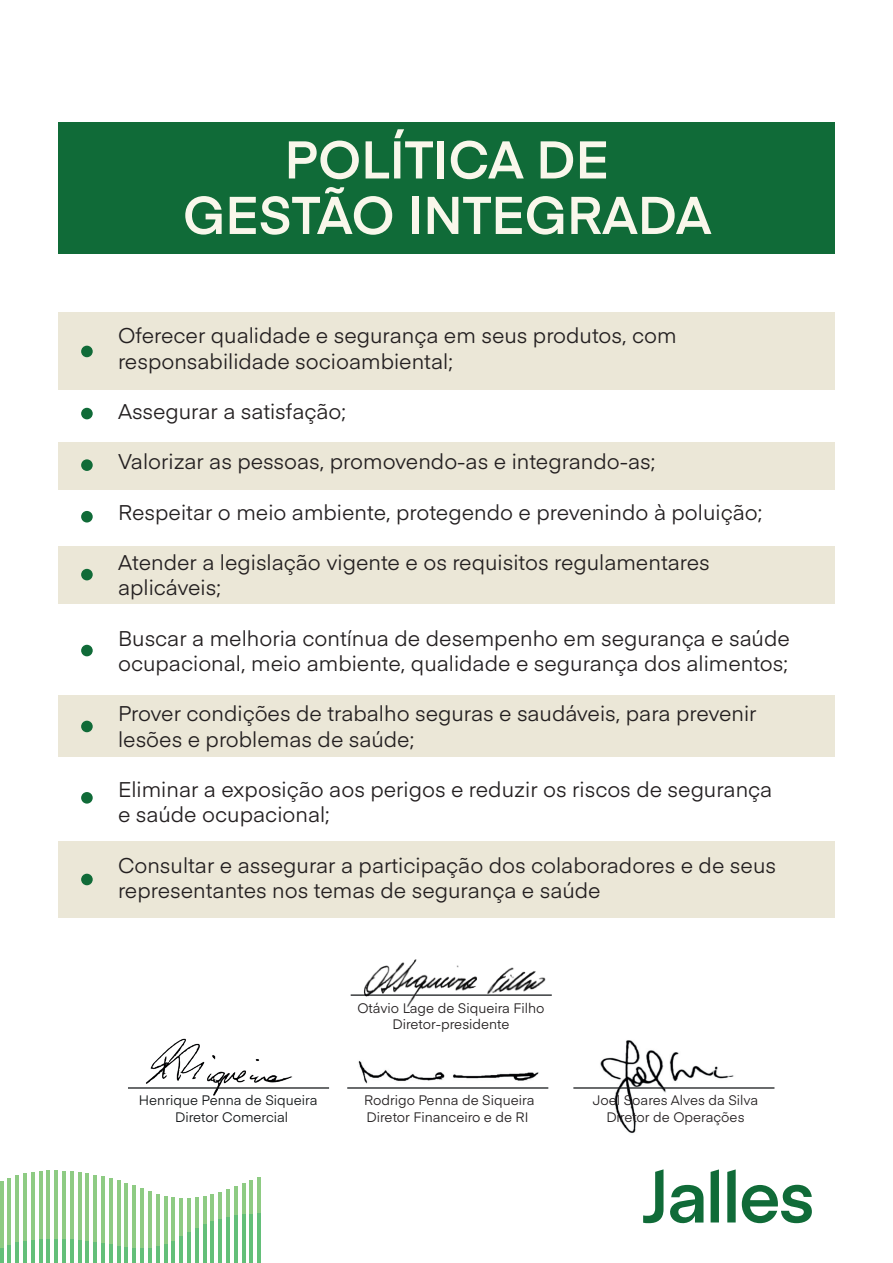
<style>
.page{position:relative;width:893px;height:1263px;background:#fff}
.page>*{position:absolute;margin:0;border:0;box-sizing:border-box;transform-origin:0 0}
.t1{font:600 52.35px/55.5px "Eina 01";color:#f9f7eb;text-align:center}
.t2{font:21px/25.2px "Eina 01";color:#231f20}
.t3{font:13.65px/16.4px "Eina 01";color:#231f20;text-align:center}
.t4{font:13.65px/16.4px "Eina 01";color:#111416;text-align:center}
</style>
<div class="page">
<img style="left:589px;top:1040px;width:154px;height:94px">
<img style="left:347px;top:1060px;width:202px;height:29px">
<img style="left:141px;top:1038px;width:164px;height:58px">
<hr style="left:351px;top:994px;width:201px;height:2px;background:#111416">
<hr style="left:128px;top:1087px;width:201px;height:1px;background:#111416">
<hr style="left:347px;top:1087px;width:201px;height:1px;background:#111416">
<hr style="left:573px;top:1087px;width:201px;height:1px;background:#111416">
<img style="left:356px;top:959px;width:196px;height:49px">
<div style="left:58px;top:122px;width:777px;height:132px;background:#106b38"></div>
<svg style="left:711px;top:1169px;width:8px;height:53px"></svg>
<svg style="left:727px;top:1169px;width:9px;height:53px"></svg>
<svg style="left:742px;top:1185px;width:70px;height:38px"></svg>
<svg style="left:643px;top:1169px;width:60px;height:55px"></svg>
<hr style="left:258px;top:1176px;width:3px;height:86px;background:#8ecb83">
<hr style="left:250px;top:1180px;width:3px;height:82px;background:#8ecb83">
<hr style="left:242px;top:1183px;width:3px;height:79px;background:#8ecb83">
<hr style="left:234px;top:1186px;width:3px;height:76px;background:#8ecb83">
<hr style="left:226px;top:1189px;width:4px;height:73px;background:#8ecb83">
<hr style="left:219px;top:1192px;width:3px;height:70px;background:#8ecb83">
<hr style="left:211px;top:1194px;width:3px;height:68px;background:#8ecb83">
<hr style="left:203px;top:1196px;width:3px;height:66px;background:#8ecb83">
<hr style="left:195px;top:1197px;width:3px;height:65px;background:#8ecb83">
<hr style="left:187px;top:1198px;width:4px;height:64px;background:#8ecb83">
<hr style="left:180px;top:1198px;width:3px;height:64px;background:#8ecb83">
<hr style="left:172px;top:1197px;width:3px;height:65px;background:#8ecb83">
<hr style="left:164px;top:1196px;width:3px;height:66px;background:#8ecb83">
<hr style="left:156px;top:1194px;width:3px;height:68px;background:#8ecb83">
<hr style="left:148px;top:1191px;width:4px;height:71px;background:#8ecb83">
<hr style="left:140px;top:1188px;width:4px;height:74px;background:#8ecb83">
<hr style="left:133px;top:1185px;width:3px;height:77px;background:#8ecb83">
<hr style="left:125px;top:1183px;width:3px;height:79px;background:#8ecb83">
<hr style="left:117px;top:1180px;width:3px;height:82px;background:#8ecb83">
<hr style="left:109px;top:1178px;width:3px;height:84px;background:#8ecb83">
<hr style="left:101px;top:1176px;width:4px;height:86px;background:#8ecb83">
<hr style="left:94px;top:1174px;width:3px;height:88px;background:#8ecb83">
<hr style="left:86px;top:1173px;width:3px;height:89px;background:#8ecb83">
<hr style="left:78px;top:1172px;width:3px;height:90px;background:#8ecb83">
<hr style="left:70px;top:1171px;width:3px;height:91px;background:#8ecb83">
<hr style="left:62px;top:1170px;width:4px;height:92px;background:#8ecb83">
<hr style="left:55px;top:1170px;width:3px;height:92px;background:#8ecb83">
<hr style="left:47px;top:1170px;width:3px;height:92px;background:#8ecb83">
<hr style="left:39px;top:1171px;width:3px;height:91px;background:#8ecb83">
<hr style="left:31px;top:1172px;width:3px;height:90px;background:#8ecb83">
<hr style="left:23px;top:1173px;width:4px;height:89px;background:#8ecb83">
<hr style="left:16px;top:1175px;width:3px;height:87px;background:#8ecb83">
<hr style="left:8px;top:1178px;width:3px;height:84px;background:#8ecb83">
<hr style="left:0;top:1181px;width:3px;height:81px;background:#8ecb83">
<hr style="left:0;top:1248px;width:3px;height:14px;background:#63bf79">
<hr style="left:8px;top:1245px;width:3px;height:17px;background:#63bf79">
<hr style="left:16px;top:1242px;width:3px;height:20px;background:#63bf79">
<hr style="left:23px;top:1241px;width:4px;height:21px;background:#63bf79">
<hr style="left:31px;top:1240px;width:3px;height:22px;background:#63bf79">
<hr style="left:39px;top:1239px;width:3px;height:23px;background:#63bf79">
<hr style="left:47px;top:1239px;width:3px;height:23px;background:#63bf79">
<hr style="left:55px;top:1239px;width:3px;height:23px;background:#63bf79">
<hr style="left:62px;top:1239px;width:4px;height:23px;background:#63bf79">
<hr style="left:70px;top:1239px;width:3px;height:23px;background:#63bf79">
<hr style="left:78px;top:1240px;width:3px;height:22px;background:#63bf79">
<hr style="left:86px;top:1241px;width:3px;height:21px;background:#63bf79">
<hr style="left:94px;top:1242px;width:3px;height:20px;background:#63bf79">
<hr style="left:101px;top:1243px;width:4px;height:19px;background:#63bf79">
<hr style="left:109px;top:1244px;width:3px;height:18px;background:#63bf79">
<hr style="left:117px;top:1246px;width:3px;height:16px;background:#63bf79">
<hr style="left:125px;top:1247px;width:3px;height:15px;background:#63bf79">
<hr style="left:133px;top:1248px;width:3px;height:14px;background:#63bf79">
<hr style="left:140px;top:1248px;width:4px;height:14px;background:#63bf79">
<hr style="left:148px;top:1248px;width:4px;height:14px;background:#63bf79">
<hr style="left:156px;top:1246px;width:3px;height:16px;background:#63bf79">
<hr style="left:164px;top:1244px;width:3px;height:18px;background:#63bf79">
<hr style="left:172px;top:1241px;width:3px;height:21px;background:#63bf79">
<hr style="left:180px;top:1236px;width:3px;height:26px;background:#63bf79">
<hr style="left:187px;top:1232px;width:4px;height:30px;background:#63bf79">
<hr style="left:195px;top:1228px;width:3px;height:34px;background:#63bf79">
<hr style="left:203px;top:1224px;width:3px;height:38px;background:#63bf79">
<hr style="left:211px;top:1221px;width:3px;height:41px;background:#63bf79">
<hr style="left:219px;top:1219px;width:3px;height:43px;background:#63bf79">
<hr style="left:226px;top:1217px;width:4px;height:45px;background:#63bf79">
<hr style="left:234px;top:1215px;width:3px;height:47px;background:#63bf79">
<hr style="left:242px;top:1214px;width:3px;height:48px;background:#63bf79">
<hr style="left:250px;top:1214px;width:3px;height:48px;background:#63bf79">
<hr style="left:258px;top:1213px;width:3px;height:49px;background:#63bf79">
<div style="left:58px;top:841px;width:777px;height:77px;background:#ebe7d7"></div>
<div style="left:58px;top:696px;width:777px;height:61px;background:#ebe7d7"></div>
<div style="left:58px;top:546px;width:777px;height:57px;background:#ebe7d7"></div>
<div style="left:58px;top:442px;width:777px;height:47px;background:#ebe7d7"></div>
<div style="left:58px;top:313px;width:777px;height:77px;background:#ebe7d7"></div>
<div style="left:81px;top:346px;width:12px;height:11px;background:#106b38;border-radius:50%"></div>
<div style="left:81px;top:459px;width:12px;height:12px;background:#106b38;border-radius:50%"></div>
<div style="left:81px;top:511px;width:12px;height:11px;background:#106b38;border-radius:50%"></div>
<div style="left:81px;top:408px;width:12px;height:11px;background:#106b38;border-radius:50%"></div>
<div style="left:81px;top:569px;width:12px;height:11px;background:#106b38;border-radius:50%"></div>
<div style="left:81px;top:721px;width:12px;height:11px;background:#106b38;border-radius:50%"></div>
<div style="left:81px;top:645px;width:12px;height:11px;background:#106b38;border-radius:50%"></div>
<div style="left:81px;top:792px;width:12px;height:12px;background:#106b38;border-radius:50%"></div>
<div style="left:81px;top:874px;width:12px;height:11px;background:#106b38;border-radius:50%"></div>
<h1 class="t1" style="left:183px;top:129px;width:530px">POLÍTICA DE<br>GESTÃO INTEGRADA</h1>
<p class="t2" style="left:118px;top:322px;width:560px">Oferecer qualidade e segurança em seus produtos, com responsabilidade socioambiental;</p>
<p class="t2" style="left:118px;top:397px;width:230px">Assegurar a satisfação;</p>
<p class="t2" style="left:118px;top:448px;width:539px">Valorizar as pessoas, promovendo-as e integrando-as;</p>
<p class="t2" style="left:118px;top:498px;width:646px">Respeitar o meio ambiente, protegendo e prevenindo à poluição;</p>
<p class="t2" style="left:118px;top:549px;width:593px">Atender a legislação vigente e os requisitos regulamentares aplicáveis;</p>
<p class="t2" style="left:118px;top:624px;width:673px">Buscar a melhoria contínua de desempenho em segurança e saúde ocupacional, meio ambiente, qualidade e segurança dos alimentos;</p>
<p class="t2" style="left:118px;top:700px;width:640px">Prover condições de trabalho seguras e saudáveis, para prevenir lesões e problemas de saúde;</p>
<p class="t2" style="left:118px;top:775px;width:656px">Eliminar a exposição aos perigos e reduzir os riscos de segurança e saúde ocupacional;</p>
<p class="t2" style="left:118px;top:851px;width:659px">Consultar e assegurar a participação dos colaboradores e de seus representantes nos temas de segurança e saúde</p>
<p class="t3" style="left:357px;top:998px;width:189px">Otávio Lage de Siqueira Filho<br>Diretor-presidente</p>
<p class="t4" style="left:139px;top:1091px;width:180px">Henrique Penna de Siqueira<br>Diretor Comercial</p>
<p class="t3" style="left:364px;top:1091px;width:172px;text-align:left">Rodrigo Penna de Siqueira<br>Diretor Financeiro e de RI</p>
<p class="t3" style="left:592px;top:1091px;width:167px">Joel Soares Alves da Silva<br>Diretor de Operações</p>
</div>
